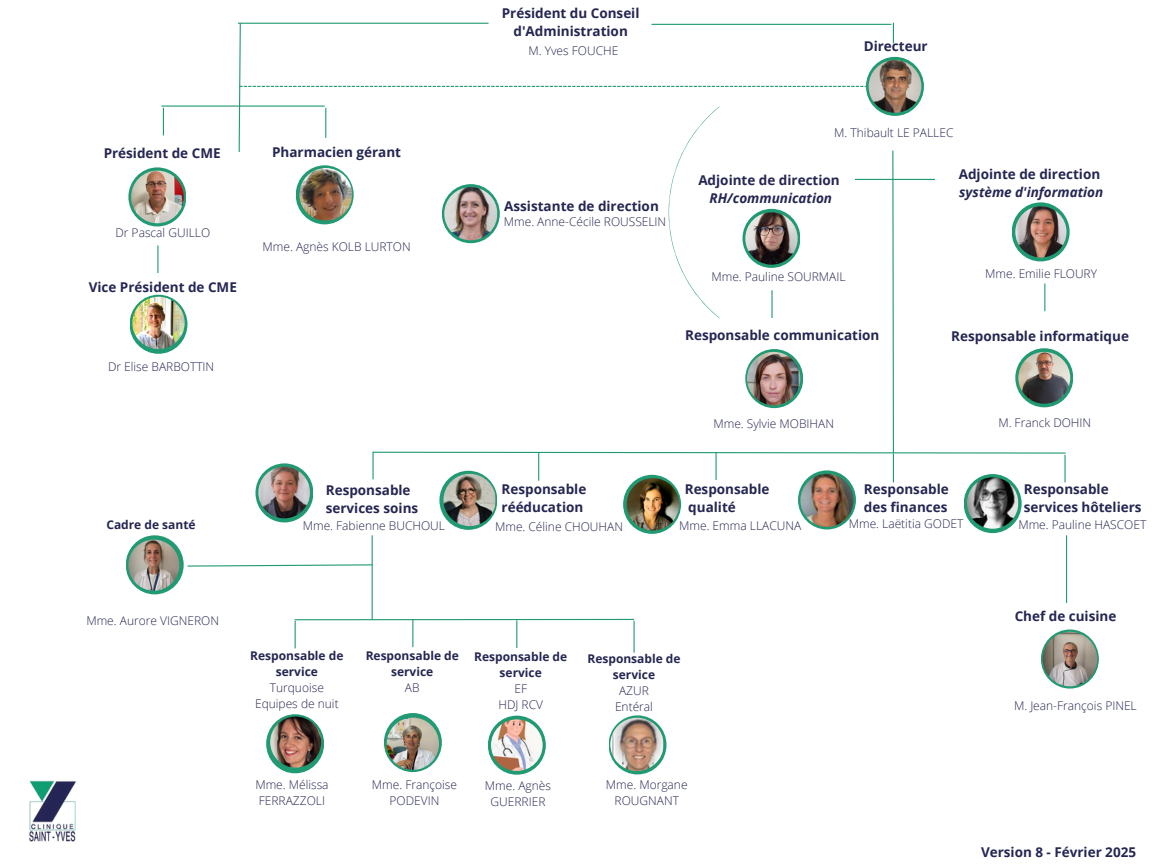
<style>
.page{position:relative;width:1152px;height:864px;background:#fff}
.page>*{position:absolute;margin:0;border:0;box-sizing:border-box;transform-origin:0 0}
.t1{font:700 13.5px/18px "Open Sans";color:#252652}
.t2{font:italic 700 13.5px/18px "Open Sans";color:#252652}
.t3{font:300 12px/16px "Open Sans";color:#252652;text-align:center}
.t4{font:700 12px/16px "Open Sans";color:#252652;text-align:center}
.s1{font-style:italic}
.s2{font-style:normal}
</style>
<div class="page">
<hr style="left:1066px;top:535px;width:1px;height:68px;background:#209a72">
<hr style="left:295px;top:619px;width:339px;height:1px;background:#209a72">
<svg style="left:128px;top:167px;width:58px;height:59px"></svg>
<img style="left:131px;top:171px;width:53px;height:52px;border-radius:50%">
<svg style="left:1015px;top:348px;width:58px;height:59px"></svg>
<svg style="left:126px;top:535px;width:58px;height:59px"></svg>
<img style="left:128px;top:540px;width:51px;height:51px;border-radius:50%">
<svg style="left:255px;top:463px;width:58px;height:59px"></svg>
<img style="left:258px;top:467px;width:52px;height:51px;border-radius:50%">
<svg style="left:964px;top:474px;width:58px;height:59px"></svg>
<svg style="left:623px;top:475px;width:58px;height:59px"></svg>
<img style="left:967px;top:477px;width:51px;height:52px;border-radius:50%">
<hr style="left:372px;top:535px;width:1px;height:84px;background:#209a72">
<svg style="left:516px;top:620px;width:1px;height:28px"></svg>
<hr style="left:634px;top:621px;width:1px;height:32px;background:#209a72">
<svg style="left:412px;top:619px;width:1px;height:28px"></svg>
<hr style="left:161px;top:106px;width:164px;height:1px;background:#209a72">
<svg style="left:163px;top:108px;width:1px;height:27px"></svg>
<svg style="left:157px;top:245px;width:1px;height:28px"></svg>
<svg style="left:1041px;top:630px;width:58px;height:59px"></svg>
<img style="left:1043px;top:632px;width:54px;height:54px;border-radius:50%">
<svg style="left:130px;top:295px;width:57px;height:59px"></svg>
<svg style="left:609px;top:715px;width:57px;height:59px"></svg>
<svg style="left:266px;top:714px;width:58px;height:59px"></svg>
<img style="left:610px;top:718px;width:54px;height:53px;border-radius:50%">
<svg style="left:439px;top:471px;width:58px;height:59px"></svg>
<img style="left:444px;top:474px;width:52px;height:52px;border-radius:50%">
<svg style="left:384px;top:713px;width:58px;height:59px"></svg>
<img style="left:387px;top:718px;width:52px;height:52px;border-radius:50%">
<svg style="left:488px;top:716px;width:58px;height:59px"></svg>
<img style="left:491px;top:719px;width:52px;height:52px;border-radius:50%">
<svg style="left:295px;top:621px;width:1px;height:27px"></svg>
<img style="left:132px;top:297px;width:53px;height:52px;border-radius:50%">
<img style="left:29px;top:780px;width:47px;height:62px">
<svg style="left:187px;top:564px;width:186px;height:3px"></svg>
<img style="left:270px;top:717px;width:51px;height:51px;border-radius:50%">
<img style="left:627px;top:478px;width:52px;height:53px;border-radius:50%">
<svg style="left:798px;top:470px;width:58px;height:59px"></svg>
<img style="left:800px;top:474px;width:53px;height:53px;border-radius:50%">
<svg style="left:238px;top:22px;width:829px;height:460px"></svg>
<p class="t1" style="left:502px;top:4px;width:139px;text-align:center">Président du Conseil d'Administration</p>
<p class="t3" style="left:529px;top:43px;width:91px">M. Yves FOUCHE</p>
<p class="t1" style="left:864px;top:37px;width:65px">Directeur</p>
<p class="t1" style="left:104px;top:143px;width:118px">Président de CME</p>
<p class="t3" style="left:115px;top:225px;width:96px">Dr Pascal GUILLO</p>
<p class="t1" style="left:89px;top:277px;width:150px">Vice Président de CME</p>
<p class="t3" style="left:108px;top:358px;width:108px">Dr Elise BARBOTTIN</p>
<p class="t4" style="left:106px;top:516px;width:91px">Cadre de santé</p>
<h1 class="t1" style="left:272px;top:142px;width:130px">Pharmacien gérant</h1>
<h1 class="t3" style="left:263px;top:238px;width:150px">Mme. Agnès KOLB LURTON</h1>
<p class="t1" style="left:504px;top:196px;width:156px">Assistante de direction</p>
<p class="t3" style="left:504px;top:213px;width:164px">Mme. Anne-Cécile ROUSSELIN</p>
<h1 class="t3" style="left:834px;top:124px;width:121px">M. Thibault LE PALLEC</h1>
<h1 class="t1" style="left:698px;top:170px;width:143px;text-align:center">Adjointe de direction<br><span class="s1">RH/communication</span></h1>
<p class="t2" style="left:959px;top:165px;width:146px"><span class="s2">Adjointe de direction </span>système d'information</p>
<p class="t3" style="left:711px;top:268px;width:136px">Mme. Pauline SOURMAIL</p>
<h1 class="t3" style="left:985px;top:265px;width:113px">Mme. Emilie FLOURY</h1>
<p class="t1" style="left:685px;top:326px;width:196px">Responsable communication</p>
<p class="t1" style="left:951px;top:326px;width:179px">Responsable informatique</p>
<p class="t3" style="left:713px;top:415px;width:122px">Mme. Sylvie MOBIHAN</p>
<p class="t3" style="left:998px;top:414px;width:94px">M. Franck DOHIN</p>
<p class="t1" style="left:326px;top:480px;width:94px">Responsable services soins</p>
<p class="t1" style="left:685px;top:480px;width:86px">Responsable qualité</p>
<p class="t1" style="left:1024px;top:479px;width:119px">Responsable services hôteliers</p>
<p class="t3" style="left:1018px;top:516px;width:129px">Mme. Pauline HASCOET</p>
<p class="t1" style="left:502px;top:479px;width:86px">Responsable rééducation</p>
<p class="t1" style="left:864px;top:479px;width:86px">Responsable des finances</p>
<p class="t3" style="left:849px;top:515px;width:116px">Mme. Laëtitia GODET</p>
<p class="t3" style="left:679px;top:517px;width:124px">Mme. Emma LLACUNA</p>
<p class="t3" style="left:303px;top:518px;width:144px">Mme. Fabienne BUCHOUL</p>
<p class="t3" style="left:495px;top:518px;width:130px">Mme. Céline CHOUHAN</p>
<p class="t3" style="left:86px;top:612px;width:134px">Mme. Aurore VIGNERON</p>
<h1 class="t4" style="left:250px;top:647px;width:95px">Responsable de service</h1>
<h1 class="t3" style="left:270px;top:679px;width:56px">Turquoise</h1>
<h1 class="t3" style="left:255px;top:695px;width:85px">Equipes de nuit</h1>
<p class="t4" style="left:366px;top:647px;width:95px">Responsable de service</p>
<h2 class="t3" style="left:405px;top:679px;width:16px">AB</h2>
<p class="t4" style="left:474px;top:648px;width:95px">Responsable de service</p>
<p class="t3" style="left:514px;top:680px;width:14px">EF</p>
<p class="t3" style="left:498px;top:696px;width:46px">HDJ RCV</p>
<p class="t4" style="left:587px;top:651px;width:95px">Responsable de service</p>
<p class="t3" style="left:619px;top:683px;width:31px">AZUR</p>
<p class="t3" style="left:615px;top:699px;width:39px">Entéral</p>
<p class="t3" style="left:255px;top:776px;width:75px;text-align:left">Mme. Mélissa<br>FERRAZZOLI</p>
<p class="t3" style="left:606px;top:776px;width:83px">Mme. Morgane</p>
<p class="t3" style="left:372px;top:776px;width:87px">Mme. Françoise<br>PODEVIN</p>
<p class="t3" style="left:485px;top:777px;width:68px">Mme. Agnès<br>GUERRIER</p>
<p class="t3" style="left:615px;top:792px;width:66px">ROUGNANT</p>
<p class="t1" style="left:1015px;top:606px;width:103px">Chef de cuisine</p>
<h1 class="t3" style="left:1014px;top:697px;width:124px">M. Jean-François PINEL</h1>
<p class="t1" style="left:981px;top:843px;width:157px">Version 8 - Février 2025</p>
</div>
